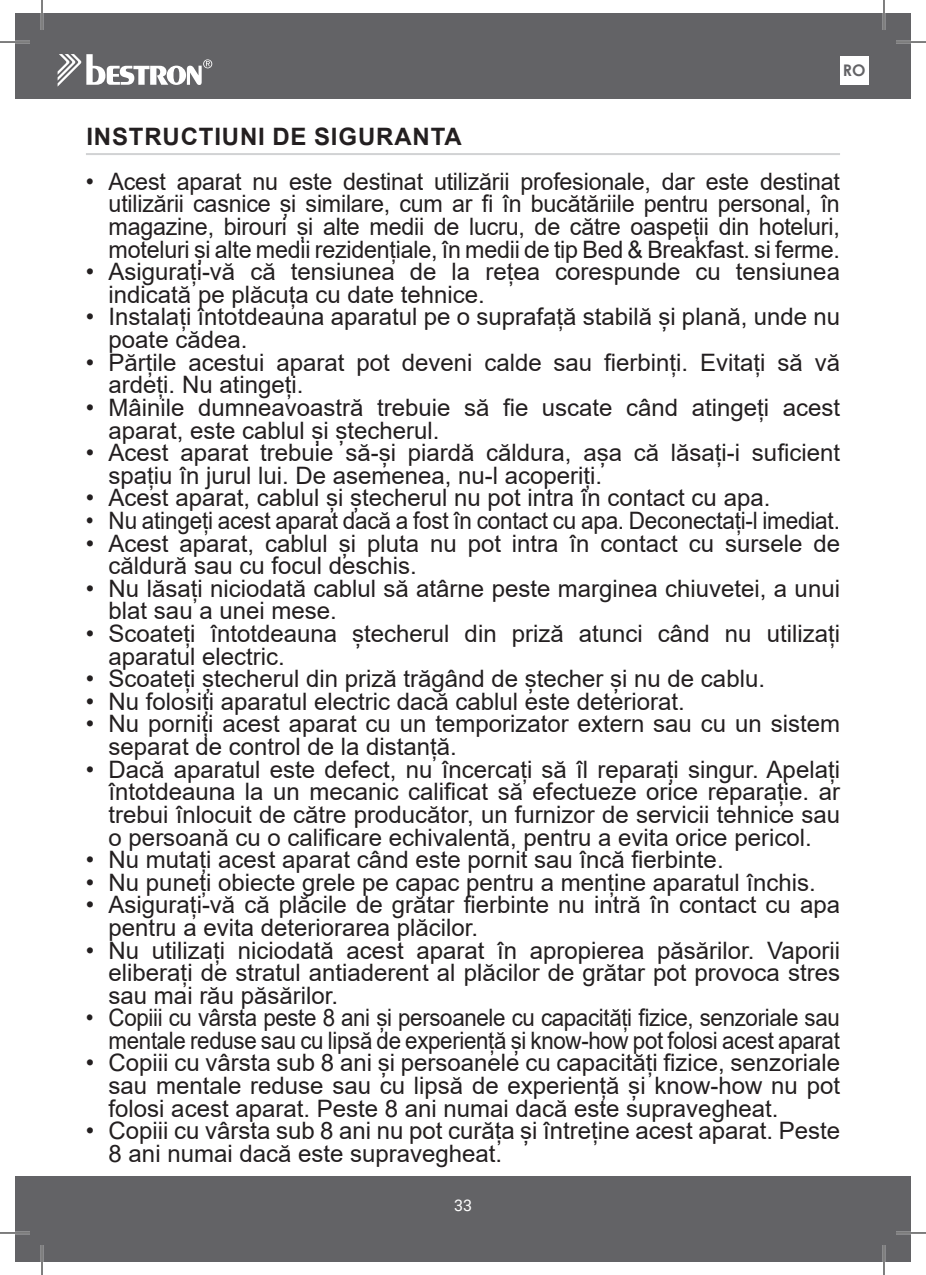
<style>
.page{position:relative;width:926px;height:1275px;background:#fff}
.page>*{position:absolute;margin:0;border:0;box-sizing:border-box;transform-origin:0 0}
.t1{font:24px/22.6px "Arial";color:#231f20}
.t2{font:24px/22.6px "Arial";color:#231f20;text-align:right;scale:.93 1}
.t3{font:24px "Arial";color:#231f20;scale:.94 1}
.t4{font:700 24px "Arial";letter-spacing:.035em;color:#231f20}
.t5{font:700 16px "Century Gothic";color:#636366}
.t6{font:16px "Roboto";color:#fff}
</style>
<div class="page">
<div style="left:15px;top:14px;width:896px;height:85px;background:#636366"></div>
<div style="left:15px;top:1176px;width:896px;height:85px;background:#636366"></div>
<svg style="left:58px;top:54px;width:154px;height:32px"></svg>
<div style="left:840px;top:56px;width:28px;height:29px;background:#fff"></div>
<hr style="left:86px;top:153px;width:754px;height:2px;background:#d1d2d4">
<hr style="left:0;top:41px;width:30px;height:2px;background:#fff">
<hr style="left:896px;top:41px;width:30px;height:2px;background:#fff">
<hr style="left:0;top:1231px;width:30px;height:3px;background:#fff">
<hr style="left:896px;top:1231px;width:30px;height:3px;background:#fff">
<hr style="left:41px;top:0;width:2px;height:30px;background:#fff">
<hr style="left:41px;top:1245px;width:2px;height:30px;background:#fff">
<hr style="left:883px;top:0;width:2px;height:30px;background:#fff">
<hr style="left:883px;top:1245px;width:2px;height:30px;background:#fff">
<hr style="left:0;top:42px;width:30px;height:1px;background:#000">
<hr style="left:896px;top:42px;width:30px;height:1px;background:#000">
<hr style="left:0;top:1232px;width:30px;height:1px;background:#000">
<hr style="left:896px;top:1232px;width:30px;height:1px;background:#000">
<hr style="left:42px;top:0;width:1px;height:30px;background:#000">
<hr style="left:42px;top:1245px;width:1px;height:30px;background:#000">
<hr style="left:884px;top:0;width:1px;height:30px;background:#000">
<hr style="left:884px;top:1245px;width:1px;height:30px;background:#000">
<p class="t5" style="left:843px;top:58px;width:24px">RO</p>
<p class="t4" style="left:86px;top:119px;width:377px">INSTRUCTIUNI DE SIGURANTA</p>
<p class="t1" style="left:109px;top:170px;width:733px;text-align:justify;text-indent:-23px">• Acest aparat nu este destinat utilizării profesionale, dar este destinat utilizării casnice și similare, cum ar fi în bucătăriile pentru personal, în magazine, birouri și alte medii de lucru, de către oaspeții din hoteluri, moteluri și alte medii rezidențiale, în medii de tip Bed &amp; Breakfast. si ferme.</p>
<p class="t1" style="left:109px;top:260px;width:733px;text-indent:-23px">• Asigurați-vă că tensiunea de la rețea corespunde cu tensiunea indicată pe plăcuța cu date tehnice.</p>
<p class="t1" style="left:109px;top:305px;width:733px;text-indent:-23px">• Instalați întotdeauna aparatul pe o suprafață stabilă și plană, unde nu poate cădea.</p>
<p class="t1" style="left:109px;top:351px;width:733px;text-indent:-23px">• Părțile acestui aparat pot deveni calde sau fierbinți. Evitați să vă ardeți. Nu atingeți.</p>
<p class="t1" style="left:109px;top:396px;width:733px;text-indent:-23px">• Mâinile dumneavoastră trebuie să fie uscate când atingeți acest aparat, este cablul și ștecherul.</p>
<p class="t1" style="left:109px;top:441px;width:733px;text-indent:-23px">• Acest aparat trebuie să-și piardă căldura, așa că lăsați-i suficient spațiu în jurul lui. De asemenea, nu-l acoperiți.</p>
<p class="t1" style="left:86px;top:486px;width:686px">• Acest aparat, cablul și ștecherul nu pot intra în contact cu apa.</p>
<p class="t3" style="left:86px;top:504px;width:804px">• Nu atingeți acest aparat dacă a fost în contact cu apa. Deconectați-l imediat.</p>
<p class="t1" style="left:109px;top:531px;width:733px;text-indent:-23px">• Acest aparat, cablul și pluta nu pot intra în contact cu sursele de căldură sau cu focul deschis.</p>
<p class="t1" style="left:109px;top:577px;width:733px;text-indent:-23px">• Nu lăsați niciodată cablul să atârne peste marginea chiuvetei, a unui blat sau a unei mese.</p>
<p class="t1" style="left:109px;top:622px;width:733px;text-indent:-23px">• Scoateți întotdeauna ștecherul din priză atunci când nu utilizați aparatul electric.</p>
<p class="t1" style="left:86px;top:667px;width:681px">• Scoateți ștecherul din priză trăgând de ștecher și nu de cablu.</p>
<p class="t1" style="left:86px;top:690px;width:600px">• Nu folosiți aparatul electric dacă cablul este deteriorat.</p>
<p class="t1" style="left:109px;top:712px;width:733px;text-indent:-23px">• Nu porniți acest aparat cu un temporizator extern sau cu un sistem separat de control de la distanță.</p>
<p class="t1" style="left:109px;top:758px;width:733px;text-align:justify;text-indent:-23px">• Dacă aparatul este defect, nu încercați să îl reparați singur. Apelați întotdeauna la un mecanic calificat să efectueze orice reparație. ar trebui înlocuit de către producător, un furnizor de servicii tehnice sau o persoană cu o calificare echivalentă, pentru a evita orice pericol.</p>
<p class="t1" style="left:86px;top:848px;width:639px">• Nu mutați acest aparat când este pornit sau încă fierbinte.</p>
<p class="t1" style="left:86px;top:871px;width:731px">• Nu puneți obiecte grele pe capac pentru a menține aparatul închis.</p>
<p class="t1" style="left:109px;top:893px;width:733px;text-indent:-23px">• Asigurați-vă că plăcile de grătar fierbinte nu intră în contact cu apa pentru a evita deteriorarea plăcilor.</p>
<p class="t1" style="left:109px;top:938px;width:733px;text-align:justify;text-indent:-23px">• Nu utilizați niciodată acest aparat în apropierea păsărilor. Vaporii eliberați de stratul antiaderent al plăcilor de grătar pot provoca stres sau mai rău păsărilor.</p>
<p class="t2" style="left:86px;top:1006px;width:812px">• Copiii cu vârsta peste 8 ani și persoanele cu capacități fizice, senzoriale sau mentale reduse sau cu lipsă de experiență și know-how pot folosi acest aparat</p>
<p class="t1" style="left:109px;top:1051px;width:733px;text-align:justify;text-indent:-23px">• Copiii cu vârsta sub 8 ani și persoanele cu capacități fizice, senzoriale sau mentale reduse sau cu lipsă de experiență și know-how nu pot folosi acest aparat. Peste 8 ani numai dacă este supravegheat.</p>
<p class="t1" style="left:109px;top:1119px;width:733px;text-indent:-23px">• Copiii cu vârsta sub 8 ani nu pot curăța și întreține acest aparat. Peste<br>8 ani numai dacă este supravegheat.</p>
<p class="t6" style="left:454px;top:1193px;width:19px">33</p>
</div>
